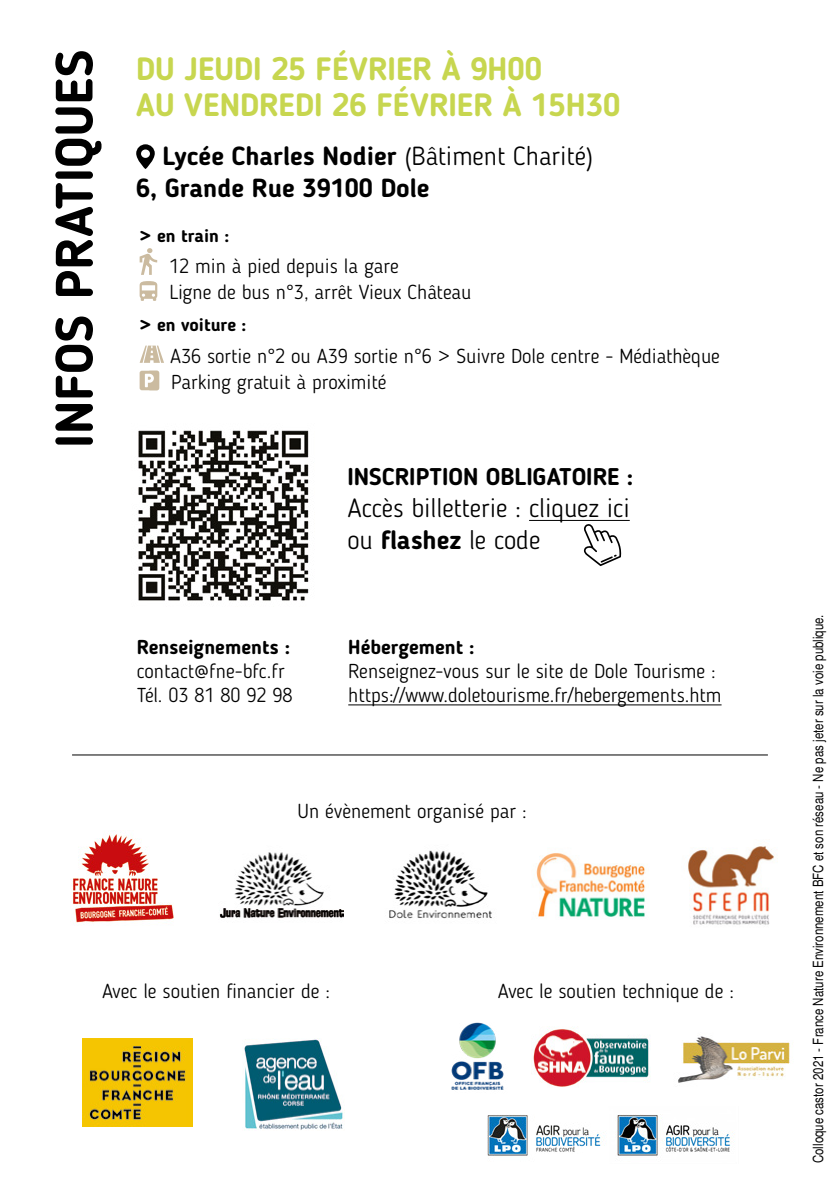
<style>
.page{position:relative;width:840px;height:1191px;background:#fff}
.page>*{position:absolute;margin:0;border:0;box-sizing:border-box;transform-origin:0 0}
.t1{font:700 52px "Blogger Sans";color:#000}
.t2{font:700 32px/36px "Blogger Sans";color:#c7d64f}
.t3{font:700 26px/32px "Blogger Sans";color:#000}
.t4{font:300 26px/32px "Blogger Sans";color:#000}
.t5{font:700 24px "Blogger Sans";color:#000}
.t6{font:300 20px/26px "Blogger Sans";color:#000}
.t7{font:700 20px "Blogger Sans";color:#000}
.t8{font:700 18px "Blogger Sans";color:#000}
.t9{font:condensed 14px "Helvetica";color:#000}
.s1{font-weight:300}
.s2{font-weight:700}
</style>
<div class="page">
<img style="left:72px;top:830px;width:102px;height:93px">
<img style="left:389px;top:850px;width:103px;height:69px">
<img style="left:219px;top:852px;width:124px;height:66px">
<img style="left:536px;top:853px;width:110px;height:64px">
<img style="left:687px;top:846px;width:87px;height:79px">
<svg style="left:136px;top:144px;width:19px;height:25px"></svg>
<div style="left:141px;top:149px;width:9px;height:9px;background:#fff;border-radius:50%"></div>
<svg style="left:139px;top:248px;width:18px;height:27px"></svg>
<svg style="left:139px;top:281px;width:18px;height:20px"></svg>
<svg style="left:139px;top:345px;width:25px;height:18px"></svg>
<div style="left:139px;top:371px;width:20px;height:19px;background:#cbbba0;border-radius:2px"></div>
<svg style="left:145px;top:371px;width:14px;height:19px"></svg>
<hr style="left:529px;top:520px;width:100px;height:1px;background:#000">
<img style="left:138px;top:430px;width:171px;height:171px">
<svg style="left:583px;top:524px;width:38px;height:42px"></svg>
<hr style="left:348px;top:704px;width:373px;height:1px;background:#000">
<img style="left:487px;top:1114px;width:248px;height:42px">
<img style="left:678px;top:1036px;width:112px;height:47px">
<img style="left:451px;top:1022px;width:53px;height:68px">
<img style="left:244px;top:1038px;width:99px;height:92px">
<img style="left:82px;top:1038px;width:111px;height:88px">
<hr style="left:72px;top:754px;width:695px;height:1px;background:#000">
<img style="left:531px;top:1027px;width:119px;height:60px">
<h1 class="t1" style="left:43px;top:448px;width:400px;rotate:-90deg">INFOS PRATIQUES</h1>
<h2 class="t2" style="left:136px;top:50px;width:485px">DU JEUDI 25 FÉVRIER À 9H00<br>AU VENDREDI 26 FÉVRIER À 15H30</h2>
<h3 class="t3" style="left:136px;top:139px;width:458px;text-indent:26px">Lycée Charles Nodier <span class="s1">(Bâtiment Charité)<br></span>6, Grande Rue 39100 Dole</h3>
<p class="t8" style="left:139px;top:225px;width:91px">&gt; en train :</p>
<p class="t6" style="left:169px;top:253px;width:303px">12 min à pied depuis la gare<br>Ligne de bus n°3, arrêt Vieux Château</p>
<p class="t8" style="left:139px;top:314px;width:108px">&gt; en voiture :</p>
<p class="t6" style="left:170px;top:343px;width:551px">A36 sortie n°2 ou A39 sortie n°6 &gt; Suivre Dole centre - Médiathèque<br>Parking gratuit à proximité</p>
<p class="t5" style="left:347px;top:462px;width:287px">INSCRIPTION OBLIGATOIRE :</p>
<h3 class="t4" style="left:347px;top:491px;width:283px">Accès billetterie : cliquez ici ou <span class="s2">flashez</span> le code</h3>
<p class="t7" style="left:137px;top:635px;width:155px">Renseignements :</p>
<p class="t6" style="left:137px;top:659px;width:157px;line-height:24px">contact@fne-bfc.fr<br>Tél. 03 81 80 92 98</p>
<p class="t7" style="left:348px;top:635px;width:128px">Hébergement :</p>
<p class="t6" style="left:348px;top:659px;width:374px;line-height:24px">Renseignez-vous sur le site de Dole Tourisme : https://www.doletourisme.fr/hebergements.htm</p>
<p class="t6" style="left:297px;top:798px;width:230px">Un évènement organisé par :</p>
<p class="t6" style="left:102px;top:977px;width:229px">Avec le soutien financier de :</p>
<p class="t6" style="left:497px;top:977px;width:237px">Avec le soutien technique de :</p>
<p class="t9" style="left:809px;top:1163px;width:550px;rotate:-90deg">Colloque castor 2021 - France Nature Environnement BFC et son réseau - Ne pas jeter sur la voie publique.</p>
</div>
